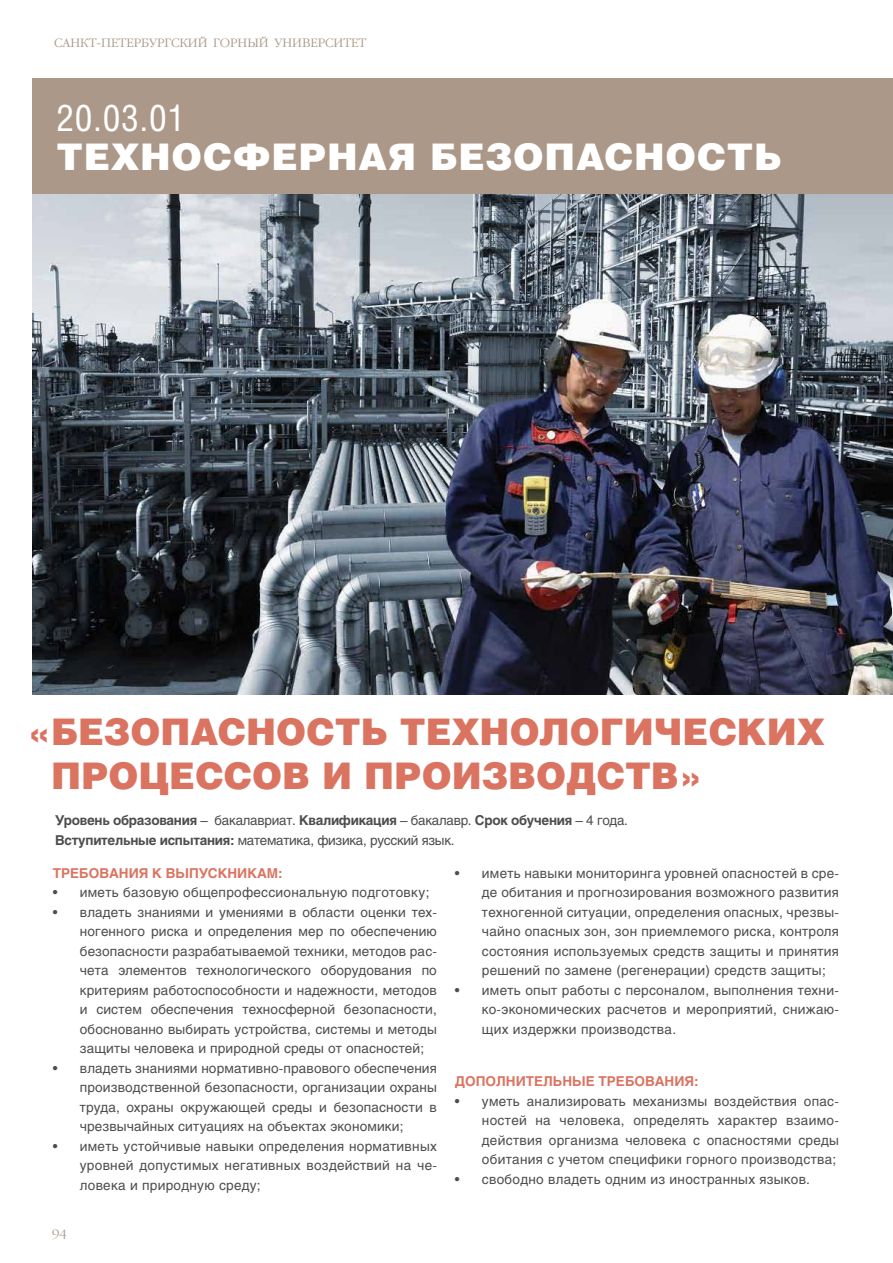
<style>
.page{position:relative;width:893px;height:1263px;background:#fff}
.page>*{position:absolute;margin:0;border:0;box-sizing:border-box;transform-origin:0 0}
.t1{font:900 36.75px/44.1px "Helios";color:#da7461}
.t2{font:900 36.75px "Helios";letter-spacing:.02em;color:#fff}
.t3{font:36.75px "Helios Cond";color:#fff}
.t4{font:13.5px/19.5px "Helios";letter-spacing:.02em;color:#4d4d4f;text-align:justify}
.t5{font:700 13.5px/19.5px "Helios";color:#4d4d4f}
.t6{font:700 13.5px "Helios";color:#da7461}
.t7{font:300 12px "Garamond C";color:#ab9888}
.s1{font-weight:400}
</style>
<div class="page">
<img style="left:33px;top:193px;width:860px;height:501px">
<div style="left:33px;top:78px;width:860px;height:115px;background:#ab9888"></div>
<p class="t7" style="left:54px;top:36px;width:231px">Санкт-Петербургский ГОРНЫЙ УНИ</p>
<p class="t7" style="left:302px;top:36px;width:41px">ВЕРСИТЕТ</p>
<h1 class="t3" style="left:57px;top:96px;width:130px">20.03.01</h1>
<h1 class="t2" style="left:57px;top:134px;width:727px">ТЕХНОСФЕРНАЯ БЕЗОПАСНОСТЬ</h1>
<h1 class="t1" style="left:51px;top:708px;width:775px;text-indent:-24px">«БЕЗОПАСНОСТЬ ТЕХНОЛОГИЧЕСКИХ<br>ПРОЦЕССОВ И ПРОИЗВОДСТВ»</h1>
<p class="t5" style="left:55px;top:810px;width:574px">Уровень образования <span class="s1">– бакалавриат.</span> Квалификация <span class="s1">– бакалавр.</span> Срок обучения <span class="s1">– 4 года.<br></span>Вступительные испытания: <span class="s1">математика, физика, русский язык.</span></p>
<p class="t6" style="left:53px;top:865px;width:11px">ТРЕБОВАНИЯ</p>
<p class="t6" style="left:152px;top:865px;width:25px">К ВЫПУСКНИКАМ</p>
<p class="t6" style="left:278px;top:865px;width:6px">:</p>
<p class="t4" style="left:53px;top:883px;width:378px">• иметь базовую общепрофессиональную подготовку;</p>
<p class="t4" style="left:80px;top:902px;width:359px;text-indent:-27px">• владеть знаниями и умениями в области оценки тех&shy;ногенного риска и определения мер по обеспечению безопасности разрабатываемой техники, методов рас&shy;чета элементов технологического оборудования по критериям работоспособности и надежности, методов и систем обеспечения техносферной безопасности, обоснованно выбирать устройства, системы и методы защиты человека и природной среды от опасностей;</p>
<p class="t4" style="left:80px;top:1058px;width:359px;text-indent:-27px">• владеть знаниями нормативно-правового обеспечения производственной безопасности, организации охраны труда, охраны окружающей среды и безопасности в чрезвычайных ситуациях на объектах экономики;</p>
<p class="t4" style="left:80px;top:1136px;width:359px;text-indent:-27px">• иметь устойчивые навыки определения нормативных уровней допустимых негативных воздействий на че&shy;ловека и природную среду;</p>
<p class="t7" style="left:52px;top:1227px;width:16px">94</p>
<p class="t4" style="left:482px;top:863px;width:359px;text-indent:-27px">• иметь навыки мониторинга уровней опасностей в сре&shy;де обитания и прогнозирования возможного развития техногенной ситуации, определения опасных, чрезвы&shy;чайно опасных зон, зон приемлемого риска, контроля состояния используемых средств защиты и принятия решений по замене (регенерации) средств защиты;</p>
<p class="t4" style="left:482px;top:980px;width:359px;text-indent:-27px">• иметь опыт работы с персоналом, выполнения техни&shy;ко-экономических расчетов и мероприятий, снижаю&shy;щих издержки производства.</p>
<p class="t6" style="left:455px;top:1074px;width:11px">ДОПОЛНИТЕЛЬНЫЕ</p>
<p class="t6" style="left:599px;top:1074px;width:11px">ТРЕБОВАНИЯ</p>
<p class="t6" style="left:694px;top:1074px;width:6px">:</p>
<p class="t4" style="left:482px;top:1091px;width:359px;text-indent:-27px">• уметь анализировать механизмы воздействия опас&shy;ностей на человека, определять характер взаимо&shy;действия организма человека с опасностями среды обитания с учетом специфики горного производства;</p>
<p class="t4" style="left:455px;top:1169px;width:357px">• свободно владеть одним из иностранных языков.</p>
</div>
